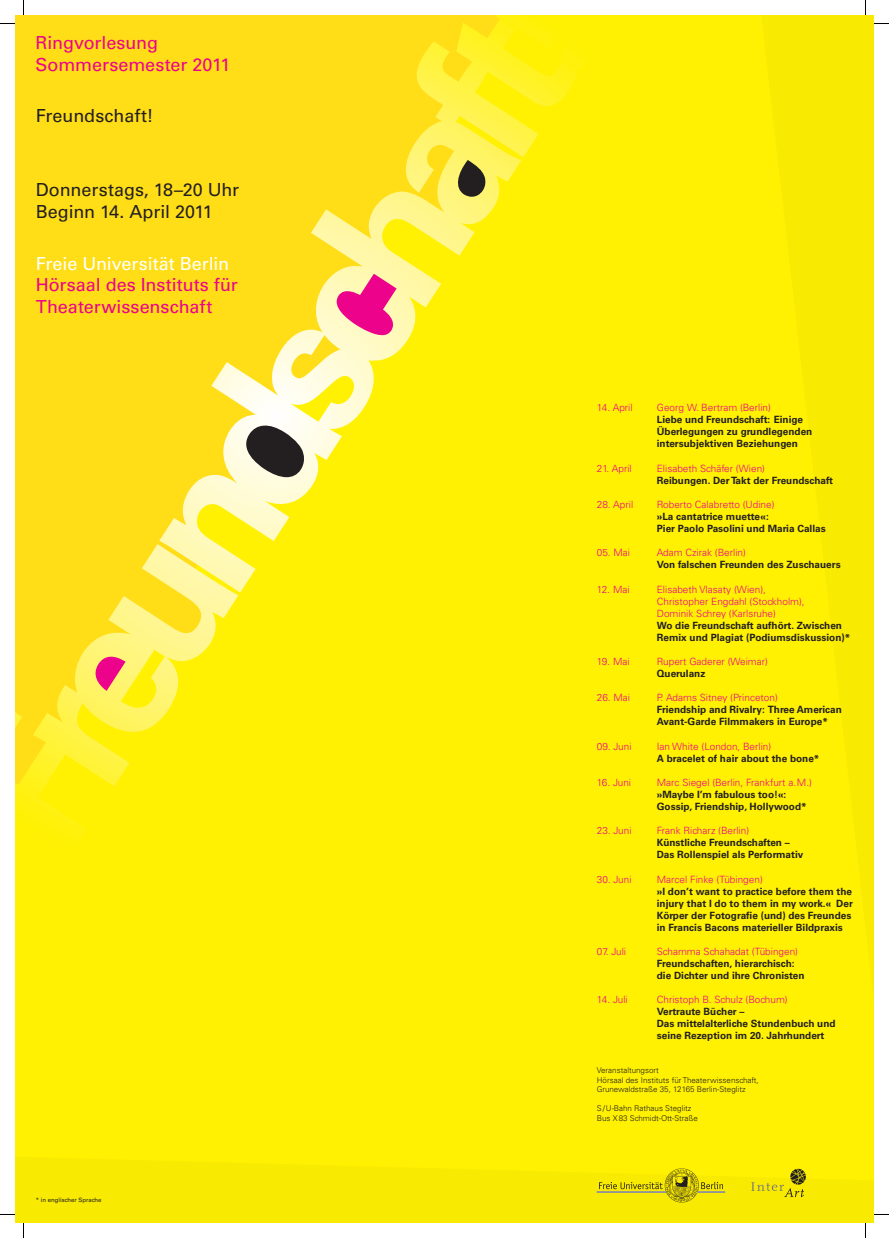
<style>
.page{position:relative;width:889px;height:1238px;background:#fff}
.page>*{position:absolute;margin:0;border:0;box-sizing:border-box;transform-origin:0 0}
.t1{font:18px/21.6px "Univers LT Std";color:#ed028c}
.t2{font:18px/21.6px "Univers LT Std";letter-spacing:-.005em;color:#231f20}
.t3{font:18px "Univers LT Std";letter-spacing:-.005em;color:#fff}
.t4{font:700 10px/12px "Univers LT Std";color:#231f20}
.t5{font:300 10px/12px "Univers LT Std";color:#ed028c}
.t6{font:300 8px/9.6px "Univers LT Std";color:#231f20}
.t7{font:6px "Univers LT Std";color:#231f20}
</style>
<div class="page">
<div style="left:15px;top:15px;width:859px;height:1208px;background:#fff101"></div>
<svg style="left:15px;top:15px;width:198px;height:820px;fill:#ffdd17"></svg>
<svg style="left:105px;top:552px;width:3px;height:86px"></svg>
<svg style="left:92px;top:652px;width:38px;height:43px;background:#f89b79"></svg>
<svg style="left:108px;top:15px;width:472px;height:623px"></svg>
<svg style="left:751px;top:1168px;width:55px;height:29px"></svg>
<svg style="left:597px;top:1168px;width:128px;height:34px"></svg>
<svg style="left:0;top:23px;width:15px;height:1px"></svg>
<svg style="left:874px;top:23px;width:15px;height:1px"></svg>
<svg style="left:0;top:1214px;width:15px;height:1px"></svg>
<svg style="left:874px;top:1214px;width:15px;height:1px"></svg>
<svg style="left:23px;top:0;width:1px;height:15px"></svg>
<svg style="left:23px;top:1223px;width:1px;height:15px"></svg>
<svg style="left:865px;top:0;width:1px;height:15px"></svg>
<svg style="left:865px;top:1223px;width:1px;height:15px"></svg>
<h1 class="t1" style="left:36px;top:32px;width:196px">Ringvorlesung<br>Sommersemester 2011</h1>
<h1 class="t2" style="left:36px;top:105px;width:119px">Freundschaft!</h1>
<h1 class="t2" style="left:36px;top:179px;width:205px">Donnerstags, 18–20 Uhr<br>Beginn 14. April 2011</h1>
<h1 class="t3" style="left:36px;top:252px;width:195px">Freie Universität Berlin</h1>
<h1 class="t1" style="left:36px;top:274px;width:203px">Hörsaal des Instituts für<br>Theaterwissenschaft</h1>
<p class="t7" style="left:36px;top:1196px;width:67px">* in englischer Sprache</p>
<p class="t5" style="left:597px;top:402px;width:37px">14. April</p>
<p class="t5" style="left:657px;top:402px;width:116px">Georg W. Bertram (Berlin)</p>
<p class="t4" style="left:657px;top:414px;width:157px">Liebe und Freundschaft: Einige<br>Überlegungen zu grundlegenden intersubjektiven Beziehungen</p>
<p class="t5" style="left:597px;top:462px;width:37px">21. April</p>
<p class="t5" style="left:657px;top:462px;width:110px">Elisabeth Schäfer (Wien)</p>
<p class="t4" style="left:657px;top:474px;width:178px">Reibungen. Der Takt der Freundschaft</p>
<p class="t5" style="left:597px;top:498px;width:38px">28. April</p>
<p class="t5" style="left:657px;top:498px;width:119px">Roberto Calabretto (Udine)</p>
<p class="t4" style="left:657px;top:510px;width:170px">»La cantatrice muette«:<br>Pier Paolo Pasolini und Maria Callas</p>
<p class="t5" style="left:597px;top:546px;width:35px">05. Mai</p>
<p class="t5" style="left:657px;top:546px;width:91px">Adam Czirak (Berlin)</p>
<p class="t4" style="left:657px;top:559px;width:185px">Von falschen Freunden des Zuschauers</p>
<p class="t5" style="left:597px;top:583px;width:34px">12. Mai</p>
<p class="t5" style="left:657px;top:583px;width:149px">Elisabeth Vlasaty (Wien),<br>Christopher Engdahl (Stockholm),<br>Dominik Schrey (Karlsruhe)</p>
<p class="t4" style="left:657px;top:619px;width:195px">Wo die Freundschaft aufhört. Zwischen<br>Remix und Plagiat (Podiumsdiskussion)*</p>
<p class="t5" style="left:597px;top:655px;width:34px">19. Mai</p>
<p class="t5" style="left:657px;top:655px;width:113px">Rupert Gaderer (Weimar)</p>
<p class="t4" style="left:657px;top:667px;width:50px">Querulanz</p>
<p class="t5" style="left:597px;top:691px;width:35px">26. Mai</p>
<p class="t5" style="left:657px;top:691px;width:122px">P. Adams Sitney (Princeton)</p>
<p class="t4" style="left:657px;top:704px;width:187px">Friendship and Rivalry: Three American<br>Avant-Garde Filmmakers in Europe*</p>
<p class="t5" style="left:597px;top:740px;width:36px">09. Juni</p>
<p class="t5" style="left:657px;top:740px;width:116px">Ian White (London, Berlin)</p>
<p class="t4" style="left:657px;top:752px;width:164px">A bracelet of hair about the bone*</p>
<p class="t5" style="left:597px;top:776px;width:36px">16. Juni</p>
<p class="t5" style="left:657px;top:776px;width:157px">Marc Siegel (Berlin, Frankfurt a.M.)</p>
<p class="t4" style="left:657px;top:788px;width:151px">»Maybe I’m fabulous too!«:<br>Gossip, Friendship, Hollywood*</p>
<p class="t5" style="left:597px;top:824px;width:36px">23. Juni</p>
<p class="t5" style="left:657px;top:824px;width:94px">Frank Richarz (Berlin)</p>
<p class="t4" style="left:657px;top:836px;width:148px">Künstliche Freundschaften –<br>Das Rollenspiel als Performativ</p>
<p class="t5" style="left:597px;top:873px;width:36px">30. Juni</p>
<p class="t5" style="left:657px;top:873px;width:107px">Marcel Finke (Tübingen)</p>
<p class="t4" style="left:657px;top:885px;width:198px">»I don’t want to practice before them the injury that I do to them in my work.« Der Körper der Fotografie (und) des Freundes in Francis Bacons materieller Bildpraxis</p>
<p class="t5" style="left:597px;top:945px;width:31px">07. Juli</p>
<p class="t5" style="left:657px;top:945px;width:143px">Schamma Schahadat (Tübingen)</p>
<p class="t4" style="left:657px;top:957px;width:149px">Freundschaften, hierarchisch: die Dichter und ihre Chronisten</p>
<p class="t5" style="left:597px;top:993px;width:32px">14. Juli</p>
<p class="t5" style="left:657px;top:993px;width:132px">Christoph B. Schulz (Bochum)</p>
<p class="t4" style="left:657px;top:1005px;width:180px">Vertraute Bücher –<br>Das mittelalterliche Stundenbuch und seine Rezeption im 20. Jahrhundert</p>
<p class="t6" style="left:597px;top:1065px;width:163px">Veranstaltungsort<br>Hörsaal des Instituts für Theaterwissenschaft,<br>Grunewaldstraße 35, 12165 Berlin-Steglitz</p>
<p class="t6" style="left:597px;top:1103px;width:103px">S/U-Bahn Rathaus Steglitz<br>Bus X83 Schmidt-Ott-Straße</p>
</div>
